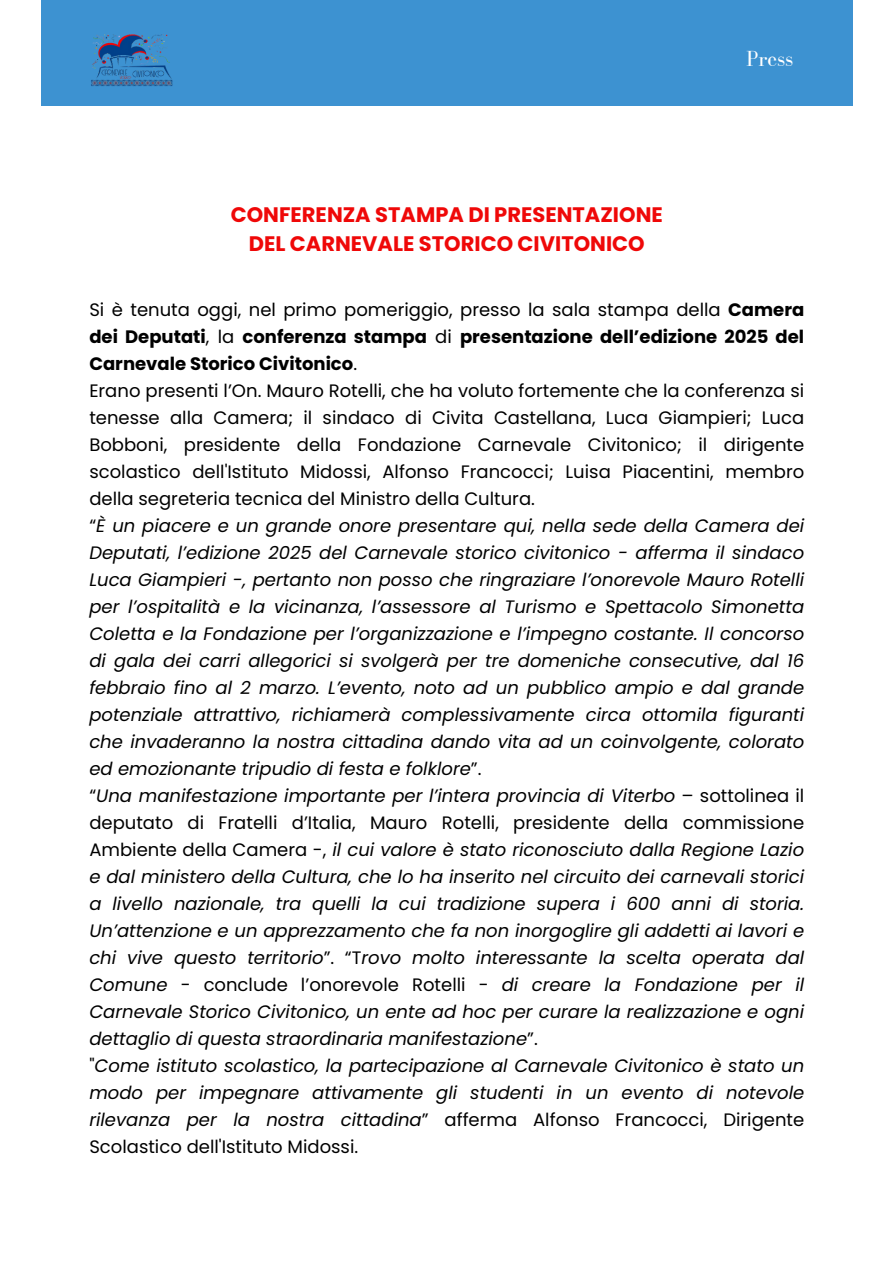
<style>
.page{position:relative;width:894px;height:1264px;background:#fff}
.page>*{position:absolute;margin:0;border:0;box-sizing:border-box;transform-origin:0 0}
.t1{font:22.5px "Bodoni FLF";color:#fff}
.t2{font:700 21px/29.2px "Poppins";color:#ef0808;text-align:center}
.t3{font:italic 18px/27px "Poppins";color:#000;text-align:justify}
.t4{font:18px/27px "Poppins";color:#000;text-align:justify}
.t5{font:700 18px/27px "Poppins";color:#000;text-align:justify}
.s1{font-weight:400}
.s2{font-style:normal}
</style>
<div class="page">
<div style="left:41px;top:0;width:811px;height:105px;background:#3d92d1"></div>
<img style="left:91px;top:34px;width:82px;height:52px">
<h2 class="t2" style="left:231px;top:200px;width:433px">CONFERENZA STAMPA DI PRESENTAZIONE<br>DEL CARNEVALE STORICO CIVITONICO</h2>
<p class="t1" style="left:746px;top:47px;width:48px">Press</p>
<h1 class="t5" style="left:89px;top:296px;width:716px"><span class="s1">Si è tenuta oggi, nel primo pomeriggio, presso la sala stampa della</span> Camera dei Deputati<span class="s1">, la</span> conferenza stampa <span class="s1">di</span> presentazione dell’edizione 2025 del Carnevale Storico Civitonico<span class="s1">.</span></h1>
<p class="t4" style="left:89px;top:377px;width:716px">Erano presenti l’On. Mauro Rotelli, che ha voluto fortemente che la conferenza si tenesse alla Camera; il sindaco di Civita Castellana, Luca Giampieri; Luca Bobboni, presidente della Fondazione Carnevale Civitonico; il dirigente scolastico dell'Istituto Midossi, Alfonso Francocci; Luisa Piacentini, membro della segreteria tecnica del Ministro della Cultura.</p>
<p class="t3" style="left:89px;top:512px;width:716px"><span class="s2">“</span>È un piacere e un grande onore presentare qui, nella sede della Camera dei Deputati, l’edizione 2025 del Carnevale storico civitonico - afferma il sindaco Luca Giampieri -, pertanto non posso che ringraziare l’onorevole Mauro Rotelli per l’ospitalità e la vicinanza, l’assessore al Turismo e Spettacolo Simonetta Coletta e la Fondazione per l’organizzazione e l’impegno costante. Il concorso di gala dei carri allegorici si svolgerà per tre domeniche consecutive, dal 16 febbraio fino al 2 marzo. L’evento, noto ad un pubblico ampio e dal grande potenziale attrattivo, richiamerà complessivamente circa ottomila figuranti che invaderanno la nostra cittadina dando vita ad un coinvolgente, colorato ed emozionante tripudio di festa e folklore<span class="s2">”.</span></p>
<p class="t3" style="left:89px;top:782px;width:716px"><span class="s2">“</span>Una manifestazione importante per l’intera provincia di Viterbo <span class="s2">– sottolinea il deputato di Fratelli d’Italia, Mauro Rotelli, presidente della commissione Ambiente della Camera -,</span> il cui valore è stato riconosciuto dalla Regione Lazio e dal ministero della Cultura, che lo ha inserito nel circuito dei carnevali storici a livello nazionale, tra quelli la cui tradizione supera i 600 anni di storia.<br>Un’attenzione e un apprezzamento che fa non inorgoglire gli addetti ai lavori e chi vive questo territorio<span class="s2">”. “T</span>rovo molto interessante la scelta operata dal Comune <span class="s2">- conclude l’onorevole Rotelli -</span> di creare la Fondazione per il Carnevale Storico Civitonico, un ente ad hoc per curare la realizzazione e ogni dettaglio di questa straordinaria manifestazione<span class="s2">”.</span></p>
<p class="t3" style="left:89px;top:1052px;width:716px"><span class="s2">"</span>Come istituto scolastico, la partecipazione al Carnevale Civitonico è stato un modo per impegnare attivamente gli studenti in un evento di notevole rilevanza per la nostra cittadina<span class="s2">” afferma Alfonso Francocci, Dirigente Scolastico dell'Istituto Midossi.</span></p>
</div>
